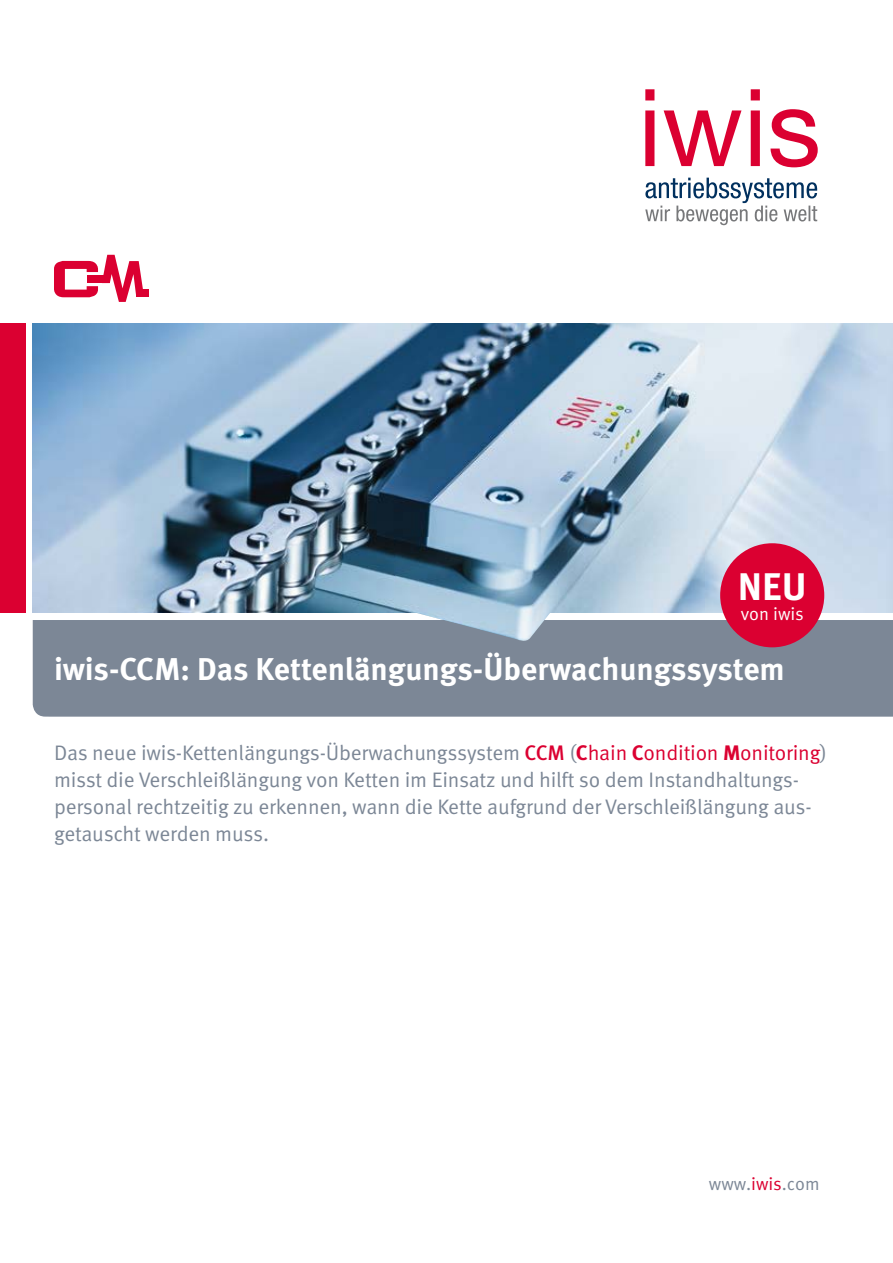
<style>
.page{position:relative;width:893px;height:1263px;background:#fff}
.page>*{position:absolute;margin:0;border:0;box-sizing:border-box;transform-origin:0 0}
.HEADLINE{font:700 38.4px "Meta OT";color:#fff}
.HEADLINE-2{font:700 31.5px "Meta OT";letter-spacing:-.005em;color:#fff}
.HEADLINE-3{font:21px/27px "Meta OT";letter-spacing:-.01em;color:#7c8796}
.t1{font:18px "Meta OT";color:#7c8796}
.HEADLINE-4{font:18px "Meta OT";letter-spacing:-.01em;color:#fff}
.s1{font-weight:500;color:#db0031}
.s2{font-weight:700;color:#db0031}
.s3{color:#db0031}
</style>
<div class="page">
<div style="left:33px;top:620px;width:860px;height:97px;background:#7c8796"></div>
<div style="left:0;top:323px;width:26px;height:289px;background:#db0031"></div>
<svg style="left:645px;top:178px;width:172px;height:47px"></svg>
<svg style="left:645px;top:89px;width:173px;height:78px"></svg>
<img style="left:33px;top:323px;width:860px;height:290px">
<div style="left:136px;top:290px;width:13px;height:7px;background:#db0031"></div>
<svg style="left:54px;top:255px;width:90px;height:47px"></svg>
<div style="left:720px;top:543px;width:104px;height:104px;background:#db0031;border-radius:50%"></div>
<img style="left:395px;top:537px;width:173px;height:106px">
<p class="HEADLINE" style="left:738px;top:562px;width:70px">NEU</p>
<p class="HEADLINE-4" style="left:741px;top:602px;width:64px">von iwis</p>
<p class="HEADLINE-2" style="left:54px;top:649px;width:732px">iwis-CCM: Das Kettenlängungs-Überwachungssystem</p>
<p class="HEADLINE-3" style="left:54px;top:740px;width:775px">Das neue iwis-Kettenlängungs-Überwachungssystem <span class="s1">CCM</span> (<span class="s2">C</span><span class="s3">hain</span> <span class="s2">C</span><span class="s3">ondition</span> <span class="s2">M</span><span class="s3">onitoring</span>) misst die Verschleißlängung von Ketten im Einsatz und hilft so dem Instandhaltungs&shy;personal rechtzeitig zu erkennen, wann die Kette aufgrund der Verschleißlängung aus&shy;getauscht werden muss.</p>
<p class="t1" style="left:709px;top:1173px;width:112px">www.<span class="s3">iwis</span>.com</p>
</div>
